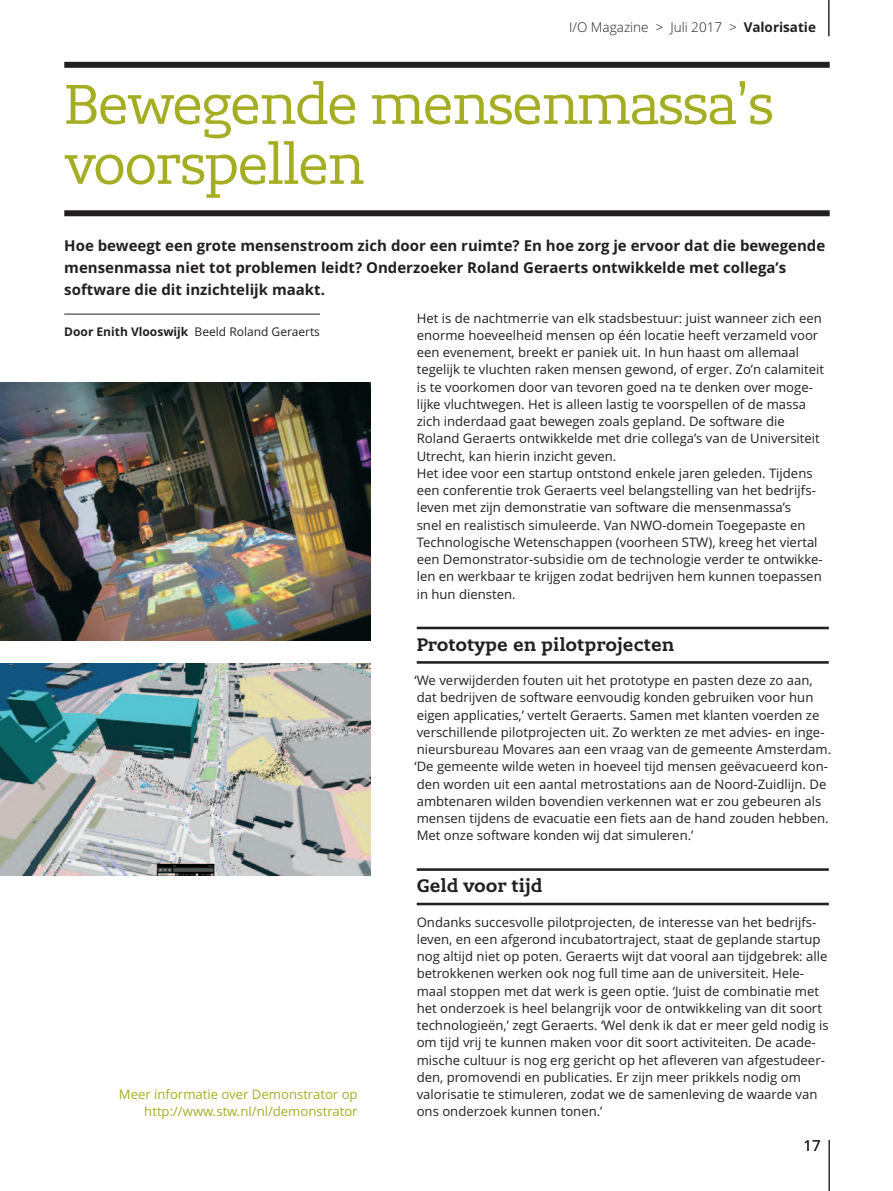
<style>
.page{position:relative;width:893px;height:1191px;background:#fff}
.page>*{position:absolute;margin:0;border:0;box-sizing:border-box;transform-origin:0 0}
.t1{font:55.5px/60px "Lev Serif";letter-spacing:-.025em;color:#a5ae22}
.t2{font:700 18px "Lev Serif";color:#231f20}
.t3{font:700 15px/22.4px "Open Sans";color:#231f20}
.t4{font:15px "Open Sans";color:#231f20}
.t5{font:300 13.5px "Open Sans";color:#231f20}
.t6{font:13.2px/17.2px "Open Sans";color:#231f20}
.t7{font:13.2px/17.2px "Open Sans";color:#a5ae22;text-align:right}
.t8{font:12px "Open Sans";color:#231f20}
.s1{font-weight:700}
</style>
<div class="page">
<hr style="left:64px;top:314px;width:256px;height:1px;background:#231f20">
<div style="left:64px;top:210px;width:766px;height:6px;background:#231f20"></div>
<div style="left:64px;top:62px;width:766px;height:6px;background:#231f20"></div>
<hr style="left:417px;top:626px;width:412px;height:3px;background:#231f20">
<hr style="left:417px;top:661px;width:412px;height:2px;background:#231f20">
<hr style="left:417px;top:868px;width:412px;height:3px;background:#231f20">
<hr style="left:417px;top:902px;width:412px;height:3px;background:#231f20">
<hr style="left:828px;top:0;width:1px;height:36px;background:#231f20">
<hr style="left:829px;top:1140px;width:1px;height:51px;background:#231f20">
<img style="left:0;top:382px;width:370px;height:259px">
<img style="left:0;top:664px;width:370px;height:212px">
<p class="t5" style="left:569px;top:19px;width:248px">I/O Magazine &gt; Juli 2017 &gt; <span class="s1">Valorisatie</span></p>
<h1 class="t1" style="left:64px;top:81px;width:711px">Bewegende mensenmassa’s voorspellen</h1>
<p class="t3" style="left:64px;top:234px;width:762px">Hoe beweegt een grote mensenstroom zich door een ruimte? En hoe zorg je ervoor dat die bewegende mensenmassa niet tot problemen leidt? Onderzoeker Roland Geraerts ontwikkelde met collega’s software die dit inzichtelijk maakt.</p>
<p class="t8" style="left:64px;top:325px;width:257px"><span class="s1">Door Enith Vlooswijk</span> Beeld Roland Geraerts</p>
<p class="t6" style="left:417px;top:309px;width:409px">Het is de nachtmerrie van elk stadsbestuur: juist wanneer zich een enorme hoeveelheid mensen op één locatie heeft verzameld voor een evenement, breekt er paniek uit. In hun haast om allemaal tegelijk te vluchten raken mensen gewond, of erger. Zo’n calamiteit is te voorkomen door van tevoren goed na te denken over moge&shy;lijke vluchtwegen. Het is alleen lastig te voorspellen of de massa zich inderdaad gaat bewegen zoals gepland. De software die Roland Geraerts ontwikkelde met drie collega’s van de Universiteit Utrecht, kan hierin inzicht geven.<br>Het idee voor een startup ontstond enkele jaren geleden. Tijdens een conferentie trok Geraerts veel belangstelling van het bedrijfs&shy;leven met zijn demonstratie van software die mensenmassa’s<br>snel en realistisch simuleerde. Van NWO-domein Toegepaste en Technologische Wetenschappen (voorheen STW), kreeg het viertal een Demonstrator-subsidie om de technologie verder te ontwikke&shy;len en werkbaar te krijgen zodat bedrijven hem kunnen toepassen in hun diensten.</p>
<h2 class="t2" style="left:417px;top:638px;width:259px">Prototype en pilotprojecten</h2>
<p class="t6" style="left:414px;top:672px;width:418px">‘We verwijderden fouten uit het prototype en pasten deze zo aan, dat bedrijven de software eenvoudig konden gebruiken voor hun eigen applicaties,’ vertelt Geraerts. Samen met klanten voerden ze verschillende pilotprojecten uit. Zo werkten ze met advies- en inge&shy;nieursbureau Movares aan een vraag van de gemeente Amsterdam. ‘De gemeente wilde weten in hoeveel tijd mensen geëvacueerd kon&shy;den worden uit een aantal metrostations aan de Noord-Zuidlijn. De ambtenaren wilden bovendien verkennen wat er zou gebeuren als mensen tijdens de evacuatie een fiets aan de hand zouden hebben.<br>Met onze software konden wij dat simuleren.’</p>
<h2 class="t2" style="left:417px;top:879px;width:127px">Geld voor tijd</h2>
<p class="t6" style="left:417px;top:913px;width:413px">Ondanks succesvolle pilotprojecten, de interesse van het bedrijfs&shy;leven, en een afgerond incubatortraject, staat de geplande startup nog altijd niet op poten. Geraerts wijt dat vooral aan tijdgebrek: alle betrokkenen werken ook nog full time aan de universiteit. Hele&shy;maal stoppen met dat werk is geen optie. ‘Juist de combinatie met het onderzoek is heel belangrijk voor de ontwikkeling van dit soort technologieën,’ zegt Geraerts. ‘Wel denk ik dat er meer geld nodig is om tijd vrij te kunnen maken voor dit soort activiteiten. De acade&shy;mische cultuur is nog erg gericht op het afleveren van afgestudeer&shy;den, promovendi en publicaties. Er zijn meer prikkels nodig om valorisatie te stimuleren, zodat we de samenleving de waarde van ons onderzoek kunnen tonen.’</p>
<p class="t7" style="left:119px;top:1086px;width:240px">Meer informatie over Demonstrator op http://www.stw.nl/nl/demonstrator</p>
<p class="t4" style="left:803px;top:1137px;width:19px">17</p>
</div>
